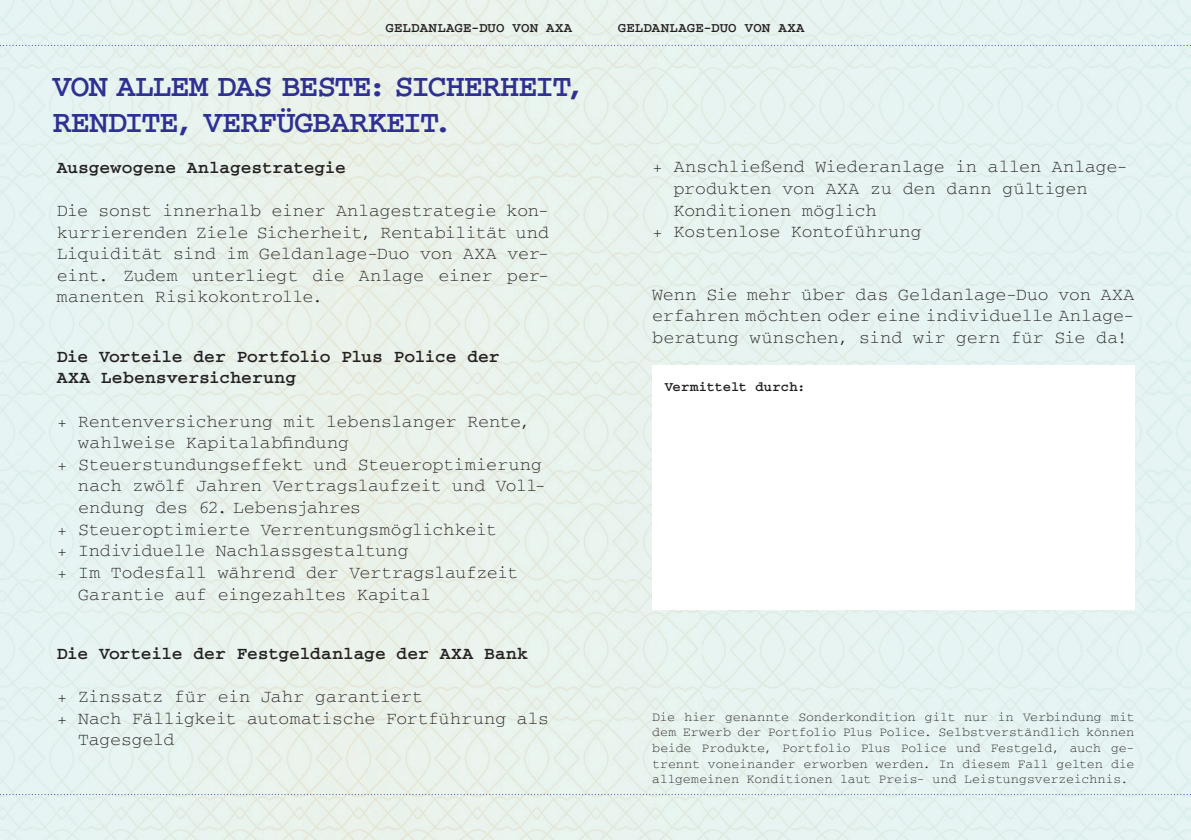
<style>
.page{position:relative;width:1191px;height:840px;background:#fff}
.page>*{position:absolute;margin:0;border:0;box-sizing:border-box;transform-origin:0 0}
.t1{font:700 32px/36px "Courier";letter-spacing:-.04em;color:#2e3092}
.t2{font:18px/21.6px "Courier";color:#231f20;text-align:justify}
.t3{font:700 18px/21.6px "Courier";letter-spacing:-.01em;color:#231f20}
.t4{font:700 14px "Courier";letter-spacing:.01em;color:#231f20}
.t5{font:13px/15.6px "Courier";letter-spacing:.005em;color:#231f20;text-align:justify}
</style>
<div class="page">
<img style="left:0;top:0;width:1191px;height:839px">
<svg style="left:0;top:45px;width:1191px;height:1px"></svg>
<svg style="left:0;top:793px;width:1191px;height:1px"></svg>
<div style="left:652px;top:366px;width:482px;height:243px;background:#fff"></div>
<p class="t4" style="left:386px;top:21px;width:188px">GELDANLAGE-DUO VON AXA</p>
<p class="t4" style="left:618px;top:21px;width:188px">GELDANLAGE-DUO VON AXA</p>
<h1 class="t1" style="left:52px;top:69px;width:535px">VON ALLEM DAS BESTE: SICHERHEIT,<br>RENDITE, VERFÜGBARKEIT.</h1>
<p class="t3" style="left:57px;top:156px;width:291px">Ausgewogene Anlagestrategie</p>
<p class="t2" style="left:57px;top:199px;width:494px">Die sonst innerhalb einer Anlagestrategie kon&shy;kurrierenden Ziele Sicherheit, Rentabilität und Liquidität sind im Geldanlage-Duo von AXA ver&shy;eint. Zudem unterliegt die Anlage einer per&shy;manenten Risikokontrolle.</p>
<p class="t3" style="left:57px;top:345px;width:444px">Die Vorteile der Portfolio Plus Police der<br>AXA Lebensversicherung</p>
<p class="t2" style="left:57px;top:409px;width:475px">+ Rentenversicherung mit lebenslanger Rente,</p>
<p class="t2" style="left:78px;top:431px;width:272px">wahlweise Kapitalabfindung</p>
<p class="t2" style="left:57px;top:453px;width:487px">+ Steuerstundungseffekt und Steueroptimierung</p>
<p class="t2" style="left:78px;top:474px;width:469px">nach zwölf Jahren Vertragslaufzeit und Voll-</p>
<p class="t2" style="left:78px;top:496px;width:284px">endung des 62. Lebensjahres</p>
<p class="t2" style="left:57px;top:517px;width:441px">+ Steueroptimierte Verrentungsmöglichkeit</p>
<p class="t2" style="left:57px;top:539px;width:353px">+ Individuelle Nachlassgestaltung</p>
<p class="t2" style="left:57px;top:561px;width:463px">+ Im Todesfall während der Vertragslaufzeit</p>
<p class="t2" style="left:78px;top:582px;width:354px">Garantie auf eingezahltes Kapital</p>
<p class="t3" style="left:57px;top:642px;width:473px">Die Vorteile der Festgeldanlage der AXA Bank</p>
<p class="t2" style="left:57px;top:685px;width:367px">+ Zinssatz für ein Jahr garantiert</p>
<p class="t2" style="left:57px;top:706px;width:494px">+ Nach Fälligkeit automatische Fortführung als</p>
<p class="t2" style="left:78px;top:728px;width:97px">Tagesgeld</p>
<p class="t2" style="left:652px;top:155px;width:477px">+ Anschließend Wiederanlage in allen Anlage-</p>
<p class="t2" style="left:674px;top:177px;width:415px">produkten von AXA zu den dann gültigen</p>
<p class="t2" style="left:674px;top:199px;width:204px">Konditionen möglich</p>
<p class="t2" style="left:652px;top:220px;width:271px">+ Kostenlose Kontoführung</p>
<p class="t2" style="left:652px;top:283px;width:483px">Wenn Sie mehr über das Geldanlage-Duo von AXA erfahren möchten oder eine individuelle Anlage&shy;beratung wünschen, sind wir gern für Sie da!</p>
<p class="t4" style="left:664px;top:380px;width:142px">Vermittelt durch:</p>
<p class="t5" style="left:652px;top:708px;width:483px">Die hier genannte Sonderkondition gilt nur in Verbindung mit dem Erwerb der Portfolio Plus Police. Selbstverständlich können beide Produkte, Portfolio Plus Police und Festgeld, auch ge&shy;trennt voneinander erworben werden. In diesem Fall gelten die allgemeinen Konditionen laut Preis- und Leistungsverzeichnis.</p>
</div>
